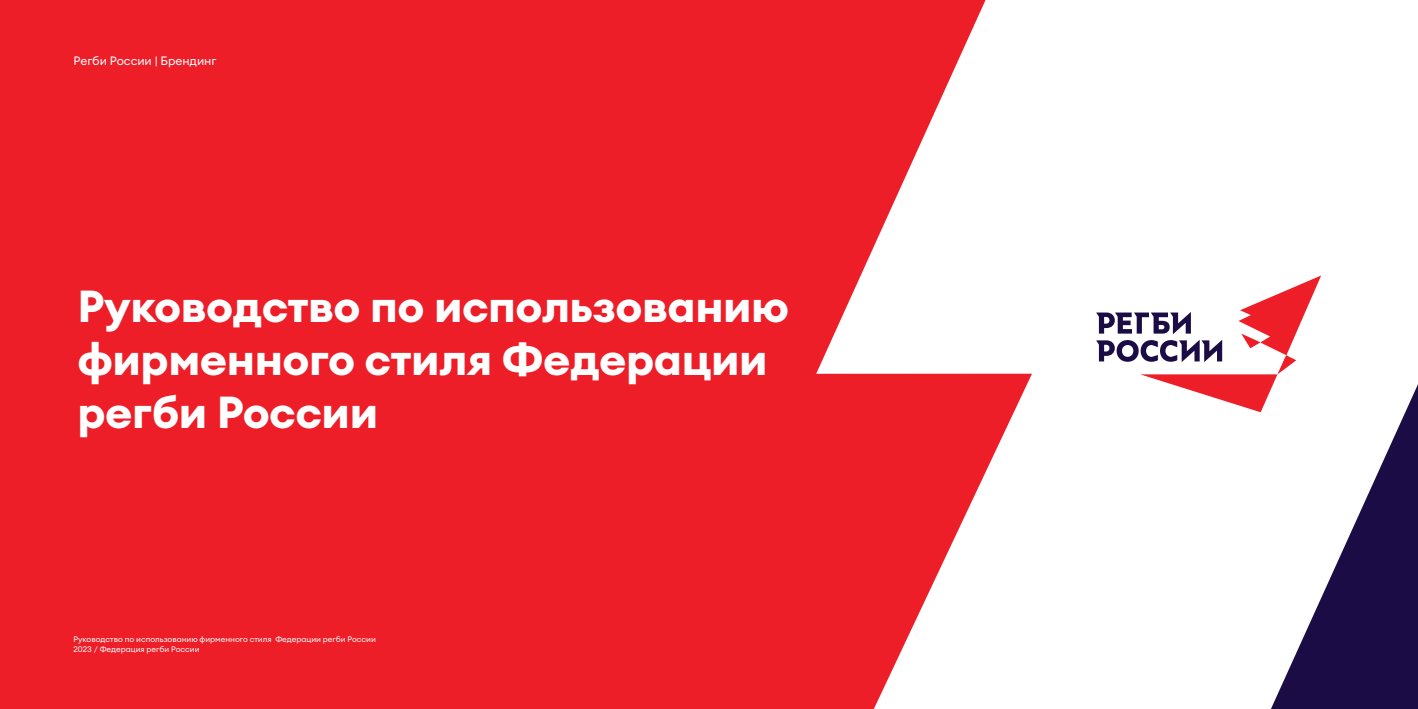
<style>
.page{position:relative;width:1418px;height:709px;background:#fff}
.page>*{position:absolute;margin:0;border:0;box-sizing:border-box;transform-origin:0 0}
.t1{font:700 44.2px/53px "Euclid Circular A";letter-spacing:-.01em;color:#fff;scale:1.04 1}
.t2{font:12px "Euclid Square";letter-spacing:-.005em;color:#fff}
.t3{font:8px/9.6px "Euclid Circular A";letter-spacing:-.005em;color:#fff}
</style>
<div class="page">
<div style="left:0;top:0;width:1417px;height:709px;background:#ed1e28"></div>
<svg style="left:816px;top:0;width:601px;height:709px;fill:#fff"></svg>
<svg style="left:1260px;top:340px;width:157px;height:369px;background:#9b94ad"></svg>
<svg style="left:1096px;top:275px;width:225px;height:137px"></svg>
<h2 class="t2" style="left:73px;top:53px;width:144px">Регби России | Брендинг</h2>
<h1 class="t1" style="left:77px;top:281px;width:686px">Руководство по использованию фирменного стиля Федерации регби России</h1>
<p class="t3" style="left:73px;top:634px;width:304px">Руководство по использованию фирменного стиля Федерации регби России<br>2023 / Федерация регби России</p>
</div>
